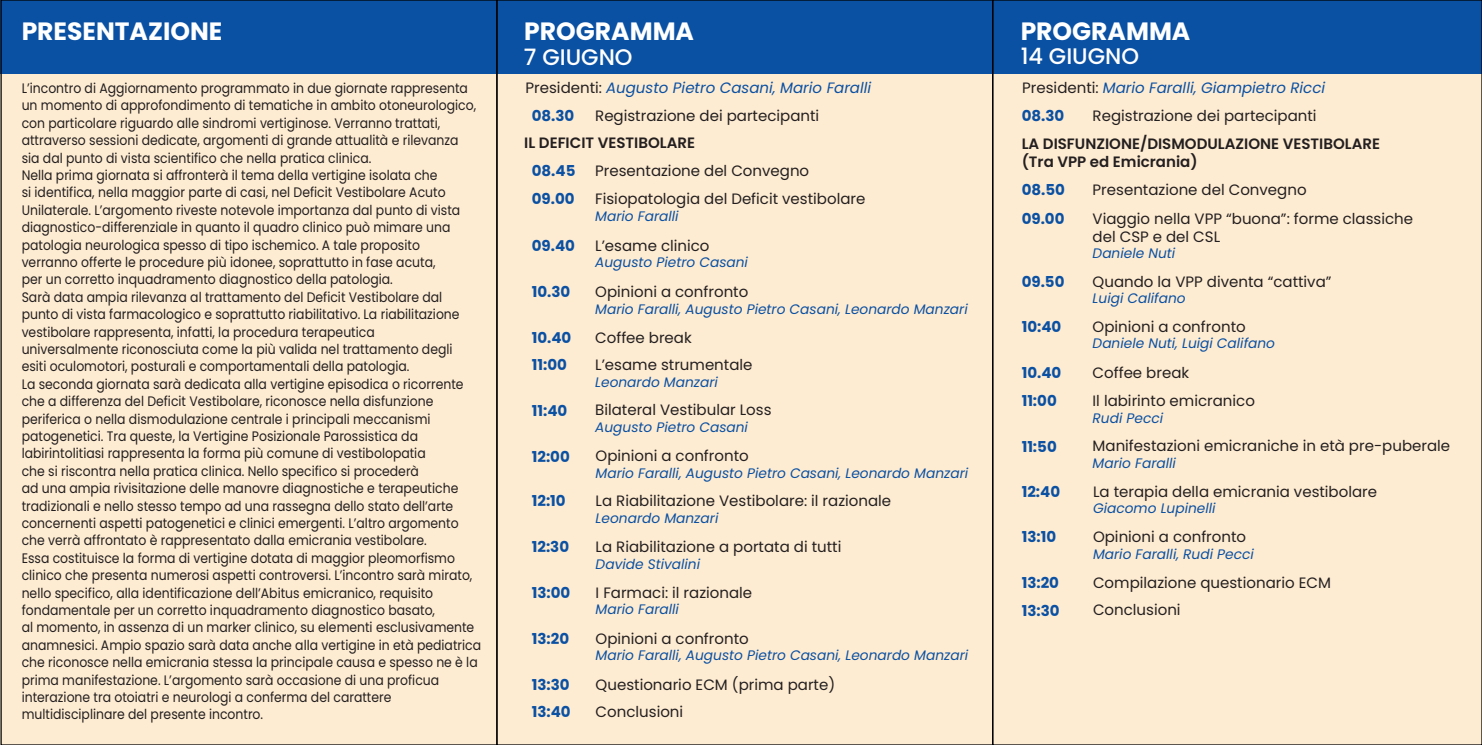
<style>
.page{position:relative;width:1482px;height:745px;background:#fff}
.page>*{position:absolute;margin:0;border:0;box-sizing:border-box;transform-origin:0 0}
.t1{font:700 25px "Poppins";color:#fff}
.t2{font:500 22.5px "Poppins";color:#fff}
.t3{font:15px/27.2px "Poppins";color:#231f20}
.t4{font:700 15px/27.2px "Poppins";color:#0a50a3}
.t5{font:italic 15px/28.4px "Poppins";color:#0a50a3}
.t6{font:600 15px/18px "Poppins";color:#231f20}
.t7{font:13.75px/17.4px "Poppins";color:#231f20;scale:.9 1}
.t8{font:italic 13.75px "Poppins";color:#0a50a3}
.s1{font-style:normal;color:#231f20}
.s2{font-weight:700;font-style:normal}
</style>
<div class="page">
<div style="left:0;top:0;width:1481px;height:744px;background:#feecd2"></div>
<div style="left:0;top:0;width:1481px;height:74px;background:#0a50a3"></div>
<h1 class="t1" style="left:22px;top:17px;width:202px">PRESENTAZIONE</h1>
<h1 class="t1" style="left:524px;top:17px;width:171px">PROGRAMMA</h1>
<h1 class="t1" style="left:1020px;top:17px;width:171px">PROGRAMMA</h1>
<p class="t7" style="left:22px;top:79px;width:512px">L’incontro di Aggiornamento programmato in due giornate rappresenta un momento di approfondimento di tematiche in ambito otoneurologico, con particolare riguardo alle sindromi vertiginose. Verranno trattati, attraverso sessioni dedicate, argomenti di grande attualità e rilevanza<br>sia dal punto di vista scientifico che nella pratica clinica.<br>Nella prima giornata si affronterà il tema della vertigine isolata che<br>si identifica, nella maggior parte di casi, nel Deficit Vestibolare Acuto Unilaterale. L’argomento riveste notevole importanza dal punto di vista diagnostico-differenziale in quanto il quadro clinico può mimare una patologia neurologica spesso di tipo ischemico. A tale proposito<br>verranno offerte le procedure più idonee, soprattutto in fase acuta,<br>per un corretto inquadramento diagnostico della patologia.<br>Sarà data ampia rilevanza al trattamento del Deficit Vestibolare dal punto di vista farmacologico e soprattutto riabilitativo. La riabilitazione vestibolare rappresenta, infatti, la procedura terapeutica<br>universalmente riconosciuta come la più valida nel trattamento degli<br>esiti oculomotori, posturali e comportamentali della patologia.<br>La seconda giornata sarà dedicata alla vertigine episodica o ricorrente che a differenza del Deficit Vestibolare, riconosce nella disfunzione periferica o nella dismodulazione centrale i principali meccanismi patogenetici. Tra queste, la Vertigine Posizionale Parossistica da labirintolitiasi rappresenta la forma più comune di vestibolopatia<br>che si riscontra nella pratica clinica. Nello specifico si procederà<br>ad una ampia rivisitazione delle manovre diagnostiche e terapeutiche tradizionali e nello stesso tempo ad una rassegna dello stato dell’arte concernenti aspetti patogenetici e clinici emergenti. L’altro argomento che verrà affrontato è rappresentato dalla emicrania vestibolare.<br>Essa costituisce la forma di vertigine dotata di maggior pleomorfismo clinico che presenta numerosi aspetti controversi. L’incontro sarà mirato, nello specifico, alla identificazione dell’Abitus emicranico, requisito fondamentale per un corretto inquadramento diagnostico basato,<br>al momento, in assenza di un marker clinico, su elementi esclusivamente anamnesici. Ampio spazio sarà data anche alla vertigine in età pediatrica che riconosce nella emicrania stessa la principale causa e spesso ne è la prima manifestazione. L’argomento sarà occasione di una proficua interazione tra otoiatri e neurologi a conferma del carattere multidisciplinare del presente incontro.</p>
<h2 class="t2" style="left:524px;top:44px;width:110px">7 GIUGNO</h2>
<h2 class="t2" style="left:1020px;top:43px;width:120px">14 GIUGNO</h2>
<p class="t5" style="left:525px;top:73px;width:347px"><span class="s1">Presidenti:</span> Augusto Pietro Casani, Mario Faralli</p>
<p class="t5" style="left:1021px;top:73px;width:305px"><span class="s1">Presidenti:</span> Mario Faralli, Giampietro Ricci<br><span class="s2">08.30</span></p>
<p class="t4" style="left:531px;top:102px;width:44px">08.30</p>
<p class="t3" style="left:595px;top:102px;width:225px">Registrazione dei partecipanti</p>
<p class="t6" style="left:524px;top:134px;width:172px">IL DEFICIT VESTIBOLARE</p>
<p class="t4" style="left:531px;top:157px;width:45px">08.45</p>
<p class="t3" style="left:595px;top:157px;width:215px">Presentazione del Convegno</p>
<p class="t4" style="left:531px;top:185px;width:44px">09.00</p>
<p class="t3" style="left:595px;top:185px;width:272px">Fisiopatologia del Deficit vestibolare</p>
<p class="t8" style="left:595px;top:208px;width:85px">Mario Faralli</p>
<p class="t4" style="left:531px;top:232px;width:45px">09.40</p>
<p class="t3" style="left:595px;top:232px;width:116px">L’esame clinico</p>
<p class="t8" style="left:595px;top:254px;width:154px">Augusto Pietro Casani</p>
<p class="t4" style="left:531px;top:278px;width:40px">10.30</p>
<p class="t4" style="left:531px;top:324px;width:41px">10.40<br>11:00</p>
<p class="t4" style="left:531px;top:397px;width:37px">11:40</p>
<p class="t4" style="left:531px;top:442px;width:40px">12:00</p>
<p class="t4" style="left:531px;top:487px;width:35px">12:10</p>
<p class="t4" style="left:531px;top:533px;width:39px">12:30</p>
<p class="t4" style="left:531px;top:579px;width:40px">13:00</p>
<p class="t4" style="left:531px;top:624px;width:39px">13:20</p>
<p class="t4" style="left:531px;top:670px;width:40px">13:30<br>13:40</p>
<p class="t3" style="left:1092px;top:102px;width:225px">Registrazione dei partecipanti</p>
<p class="t6" style="left:1021px;top:134px;width:360px">LA DISFUNZIONE/DISMODULAZIONE VESTIBOLARE (Tra VPP ed Emicrania)</p>
<p class="t4" style="left:1021px;top:176px;width:45px">08.50</p>
<p class="t3" style="left:1092px;top:176px;width:215px">Presentazione del Convegno</p>
<p class="t4" style="left:1021px;top:205px;width:44px">09.00</p>
<p class="t3" style="left:1092px;top:209px;width:322px;line-height:18px">Viaggio nella VPP “buona”: forme classiche del CSP e del CSL</p>
<p class="t8" style="left:1092px;top:245px;width:84px">Daniele Nuti</p>
<p class="t4" style="left:1021px;top:268px;width:44px">09.50</p>
<p class="t3" style="left:1092px;top:268px;width:240px">Quando la VPP diventa “cattiva”</p>
<p class="t8" style="left:1092px;top:290px;width:94px">Luigi Califano</p>
<p class="t4" style="left:1021px;top:312px;width:41px">10:40</p>
<p class="t4" style="left:1021px;top:358px;width:41px;line-height:28.5px">10.40<br>11:00</p>
<p class="t4" style="left:1021px;top:433px;width:37px">11:50</p>
<p class="t4" style="left:1021px;top:478px;width:40px">12:40</p>
<p class="t4" style="left:1021px;top:523px;width:36px">13:10</p>
<p class="t4" style="left:1021px;top:568px;width:39px;line-height:28.1px">13:20<br>13:30</p>
<p class="t3" style="left:595px;top:278px;width:155px">Opinioni a confronto</p>
<p class="t8" style="left:595px;top:300px;width:374px">Mario Faralli, Augusto Pietro Casani, Leonardo Manzari</p>
<p class="t3" style="left:595px;top:324px;width:159px">Coffee break<br>L’esame strumentale</p>
<p class="t8" style="left:595px;top:373px;width:124px">Leonardo Manzari</p>
<p class="t3" style="left:595px;top:396px;width:178px">Bilateral Vestibular Loss</p>
<p class="t8" style="left:595px;top:418px;width:154px">Augusto Pietro Casani</p>
<p class="t3" style="left:595px;top:442px;width:155px">Opinioni a confronto</p>
<p class="t8" style="left:595px;top:464px;width:374px">Mario Faralli, Augusto Pietro Casani, Leonardo Manzari</p>
<p class="t3" style="left:595px;top:487px;width:297px">La Riabilitazione Vestibolare: il razionale</p>
<p class="t8" style="left:595px;top:509px;width:124px">Leonardo Manzari</p>
<p class="t3" style="left:595px;top:533px;width:247px">La Riabilitazione a portata di tutti</p>
<p class="t8" style="left:595px;top:556px;width:106px">Davide Stivalini</p>
<p class="t3" style="left:595px;top:578px;width:158px">I Farmaci: il razionale</p>
<p class="t8" style="left:595px;top:601px;width:85px">Mario Faralli</p>
<p class="t3" style="left:595px;top:624px;width:155px">Opinioni a confronto</p>
<p class="t8" style="left:595px;top:647px;width:374px">Mario Faralli, Augusto Pietro Casani, Leonardo Manzari</p>
<p class="t3" style="left:595px;top:670px;width:241px;line-height:27.6px">Questionario ECM (prima parte)<br>Conclusioni</p>
<p class="t3" style="left:1092px;top:312px;width:155px">Opinioni a confronto</p>
<p class="t8" style="left:1092px;top:335px;width:184px">Daniele Nuti, Luigi Califano</p>
<p class="t3" style="left:1092px;top:358px;width:164px;line-height:28.5px">Coffee break<br>Il labirinto emicranico</p>
<p class="t8" style="left:1092px;top:409px;width:72px">Rudi Pecci</p>
<p class="t3" style="left:1092px;top:432px;width:359px">Manifestazioni emicraniche in età pre-puberale</p>
<p class="t8" style="left:1092px;top:454px;width:85px">Mario Faralli</p>
<p class="t3" style="left:1092px;top:478px;width:285px">La terapia della emicrania vestibolare</p>
<p class="t8" style="left:1092px;top:500px;width:124px">Giacomo Lupinelli</p>
<p class="t3" style="left:1092px;top:523px;width:155px">Opinioni a confronto</p>
<p class="t8" style="left:1092px;top:545px;width:162px">Mario Faralli, Rudi Pecci</p>
<p class="t3" style="left:1092px;top:569px;width:239px">Compilazione questionario ECM<br>Conclusioni</p>
</div>
